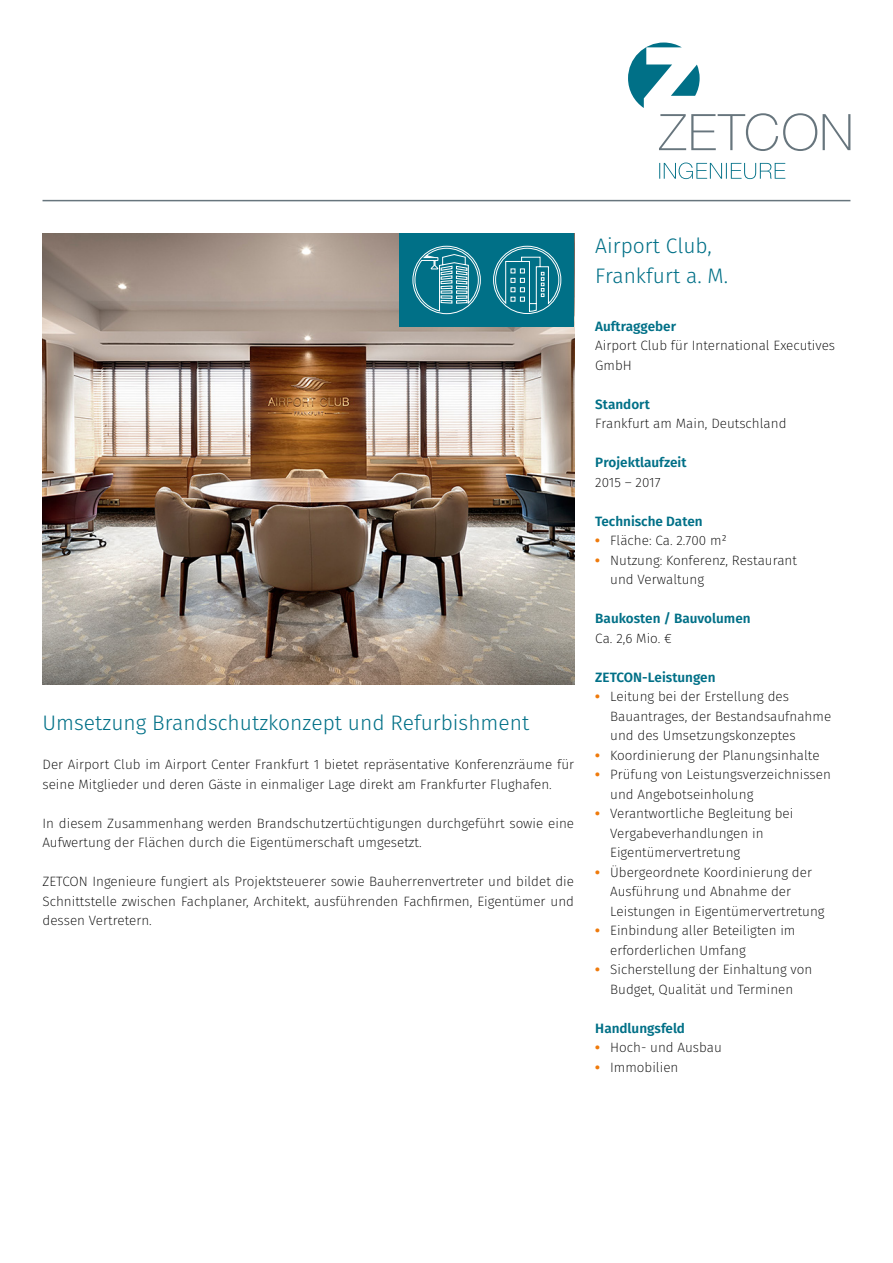
<style>
.page{position:relative;width:893px;height:1263px;background:#fff}
.page>*{position:absolute;margin:0;border:0;box-sizing:border-box;transform-origin:0 0}
.Navigation_14_20{font:300 21px "Fira Sans";color:#007087}
.Copy_9_13_Block{font:200 13.5px/19.5px "Fira Sans";color:#000}
.Copy_9_13{font:600 13.5px "Fira Sans";color:#007087}
.Copy_9_13-2{font:200 13.5px/19.5px "Fira Sans";color:#000}
.s1{font-weight:800;color:#ef7a0b}
</style>
<div class="page">
<svg style="left:628px;top:43px;width:189px;height:108px"></svg>
<svg style="left:823px;top:114px;width:27px;height:36px"></svg>
<svg style="left:659px;top:163px;width:126px;height:16px"></svg>
<hr style="left:43px;top:200px;width:807px;height:1px;background:#67757d">
<img style="left:43px;top:233px;width:531px;height:451px">
<div style="left:400px;top:233px;width:174px;height:94px;background:#007087"></div>
<svg style="left:412px;top:245px;width:69px;height:70px"></svg>
<svg style="left:493px;top:245px;width:69px;height:69px"></svg>
<p class="Navigation_14_20" style="left:43px;top:708px;width:488px">Umsetzung Brandschutzkonzept und Refurbishment</p>
<p class="Copy_9_13_Block" style="left:43px;top:755px;width:533px">Der Airport Club im Airport Center Frankfurt 1 bietet repräsentative Konferenzräume für seine Mitglieder und deren Gäste in einmaliger Lage direkt am Frankfurter Flughafen.</p>
<p class="Copy_9_13_Block" style="left:43px;top:813px;width:533px">In diesem Zusammenhang werden Brandschutzertüchtigungen durchgeführt sowie eine<br>Aufwertung der Flächen durch die Eigentümerschaft umgesetzt.</p>
<p class="Copy_9_13_Block" style="left:43px;top:872px;width:533px;text-align:justify">ZETCON Ingenieure fungiert als Projektsteuerer sowie Bauherrenvertreter und bildet die Schnittstelle zwischen Fachplaner, Architekt, ausführenden Fachfirmen, Eigentümer und dessen Vertretern.</p>
<p class="Navigation_14_20" style="left:595px;top:230px;width:118px">Airport Club,</p>
<p class="Navigation_14_20" style="left:595px;top:260px;width:134px">Frankfurt a. M.</p>
<p class="Copy_9_13" style="left:595px;top:315px;width:82px">Auftraggeber</p>
<p class="Copy_9_13-2" style="left:595px;top:336px;width:241px">Airport Club für International Executives<br>GmbH</p>
<p class="Copy_9_13" style="left:595px;top:393px;width:56px">Standort</p>
<p class="Copy_9_13-2" style="left:595px;top:414px;width:193px">Frankfurt am Main, Deutschland</p>
<p class="Copy_9_13" style="left:595px;top:451px;width:93px">Projektlaufzeit</p>
<p class="Copy_9_13-2" style="left:595px;top:472px;width:67px">2015 – 2017</p>
<p class="Copy_9_13" style="left:595px;top:510px;width:109px">Technische Daten</p>
<p class="Copy_9_13_Block" style="left:595px;top:531px;width:133px"><span class="s1">•</span> Fläche: Ca. 2.700 m²</p>
<p class="Copy_9_13_Block" style="left:610px;top:550px;width:188px;text-indent:-15px"><span class="s1">•</span> Nutzung: Konferenz, Restaurant und Verwaltung</p>
<p class="Copy_9_13" style="left:595px;top:607px;width:157px">Baukosten / Bauvolumen</p>
<p class="Copy_9_13-2" style="left:595px;top:628px;width:78px">Ca. 2,6 Mio. €</p>
<p class="Copy_9_13" style="left:595px;top:666px;width:122px">ZETCON-Leistungen</p>
<p class="Copy_9_13_Block" style="left:610px;top:687px;width:222px;text-indent:-15px"><span class="s1">•</span> Leitung bei der Erstellung des<br>Bauantrages, der Bestandsaufnahme und des Umsetzungskonzeptes</p>
<p class="Copy_9_13_Block" style="left:595px;top:745px;width:226px"><span class="s1">•</span> Koordinierung der Planungsinhalte</p>
<p class="Copy_9_13_Block" style="left:610px;top:765px;width:222px;text-indent:-15px"><span class="s1">•</span> Prüfung von Leistungsverzeichnissen und Angebotseinholung</p>
<p class="Copy_9_13_Block" style="left:610px;top:804px;width:185px;text-indent:-15px"><span class="s1">•</span> Verantwortliche Begleitung bei<br>Vergabeverhandlungen in<br>Eigentümervertretung</p>
<p class="Copy_9_13_Block" style="left:610px;top:862px;width:216px;text-indent:-15px"><span class="s1">•</span> Übergeordnete Koordinierung der<br>Ausführung und Abnahme der<br>Leistungen in Eigentümervertretung</p>
<p class="Copy_9_13_Block" style="left:610px;top:921px;width:187px;text-indent:-15px"><span class="s1">•</span> Einbindung aller Beteiligten im erforderlichen Umfang</p>
<p class="Copy_9_13_Block" style="left:595px;top:960px;width:218px;text-align:center"><span class="s1">•</span> Sicherstellung der Einhaltung von<br>Budget, Qualität und Terminen</p>
<p class="Copy_9_13" style="left:595px;top:1017px;width:91px">Handlungsfeld</p>
<p class="Copy_9_13_Block" style="left:595px;top:1038px;width:128px"><span class="s1">•</span> Hoch- und Ausbau</p>
<p class="Copy_9_13_Block" style="left:595px;top:1057px;width:85px"><span class="s1">•</span> Immobilien</p>
</div>
